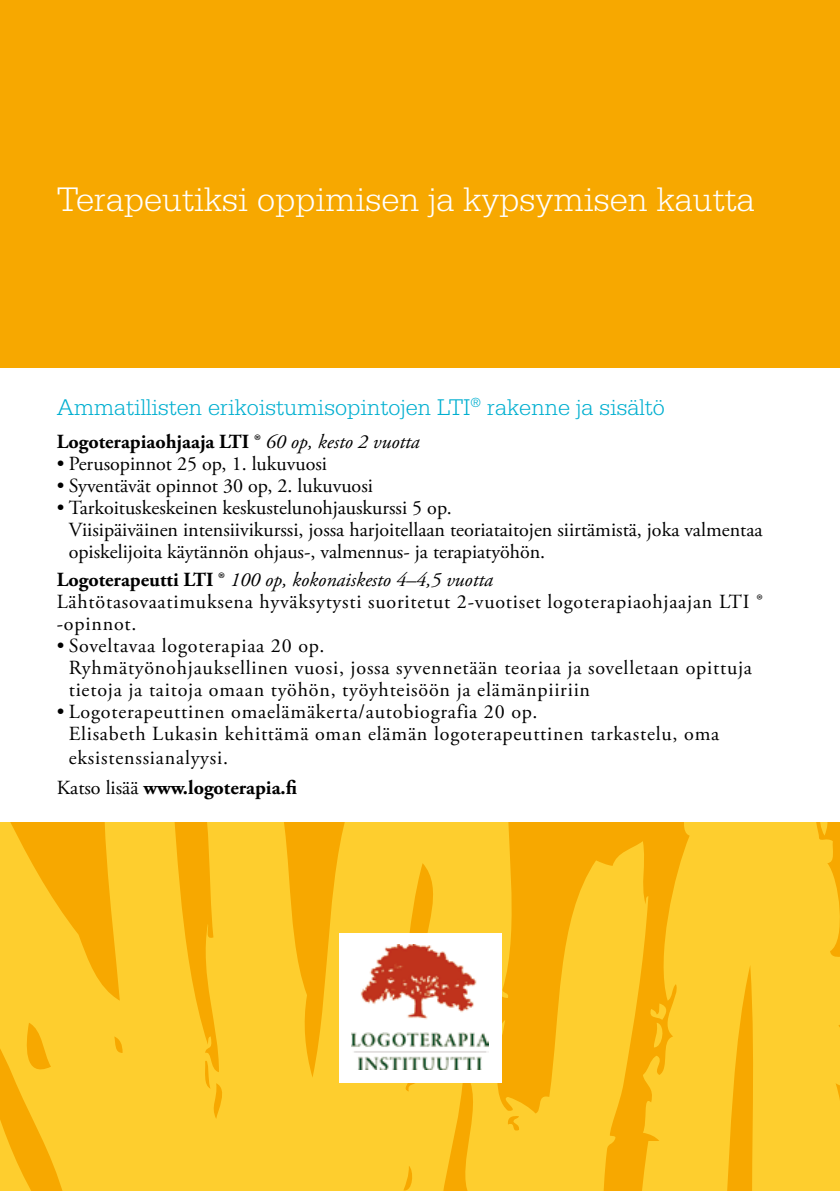
<style>
.page{position:relative;width:840px;height:1191px;background:#fff}
.page>*{position:absolute;margin:0;border:0;box-sizing:border-box;transform-origin:0 0}
.t1{font:300 36px "Serifa Std";color:#fff}
.t2{font:300 24px "Serifa Std";color:#00afd0}
.t3{font:20px/22px "Adobe Garamond Pro";letter-spacing:.04em;color:#000}
.t4{font:20px/22px "Adobe Garamond Pro";color:#000}
.t5{font:700 20px "Adobe Garamond Pro";color:#000}
.s1{font-weight:400;font-style:italic}
.s2{font-weight:700}
.s3{font-style:italic}
</style>
<div class="page">
<div style="left:0;top:0;width:839px;height:1191px;background:#f7a800"></div>
<svg style="left:648px;top:822px;width:191px;height:369px;background:#fcc827"></svg>
<svg style="left:0;top:822px;width:648px;height:369px;fill:#fece2e"></svg>
<div style="left:0;top:369px;width:839px;height:453px;background:#fff"></div>
<div style="left:338px;top:933px;width:163px;height:149px;background:#fff"></div>
<img style="left:351px;top:944px;width:137px;height:125px">
<h1 class="t1" style="left:57px;top:179px;width:699px">Terapeutiksi oppimisen ja kypsymisen kautta</h1>
<p class="t2" style="left:57px;top:394px;width:609px">Ammatillisten erikoistumisopintojen LTI<sup>®</sup> rakenne ja sisältö</p>
<p class="t5" style="left:57px;top:430px;width:364px">Logoterapiaohjaaja LTI ® <span class="s1">60 op, kesto 2 vuotta</span></p>
<p class="t4" style="left:57px;top:453px;width:271px">• Perusopinnot 25 op, 1. lukuvuosi</p>
<p class="t4" style="left:57px;top:475px;width:317px">• Syventävät opinnot 30 op, 2. lukuvuosi</p>
<p class="t4" style="left:69px;top:497px;width:694px;text-indent:-12px">• Tarkoituskeskeinen keskustelunohjauskurssi 5 op.<br>Viisipäiväinen intensiivikurssi, jossa harjoitellaan teoriataitojen siirtämistä, joka valmentaa opiskelijoita käytännön ohjaus-, valmennus- ja terapiatyöhön.</p>
<p class="t3" style="left:57px;top:569px;width:707px"><span class="s2">Logoterapeutti LTI ®</span> <span class="s3">100 op, kokonaiskesto 4–4,5 vuotta<br></span>Lähtötasovaatimuksena hyväksytysti suoritetut 2-vuotiset logoterapiaohjaajan LTI ® -opinnot.</p>
<p class="t3" style="left:69px;top:635px;width:684px;text-indent:-12px">• Soveltavaa logoterapiaa 20 op.<br>Ryhmätyönohjauksellinen vuosi, jossa syvennetään teoriaa ja sovelletaan opittuja tietoja ja taitoja omaan työhön, työyhteisöön ja elämänpiiriin</p>
<p class="t3" style="left:69px;top:701px;width:651px;text-indent:-12px">• Logoterapeuttinen omaelämäkerta/autobiografia 20 op.<br>Elisabeth Lukasin kehittämä oman elämän logoterapeuttinen tarkastelu, oma</p>
<p class="t3" style="left:57px;top:743px;width:242px;line-height:29.6px;text-indent:12px">eksistenssianalyysi.<br>Katso lisää <span class="s2">www.logoterapia.fi</span></p>
</div>
